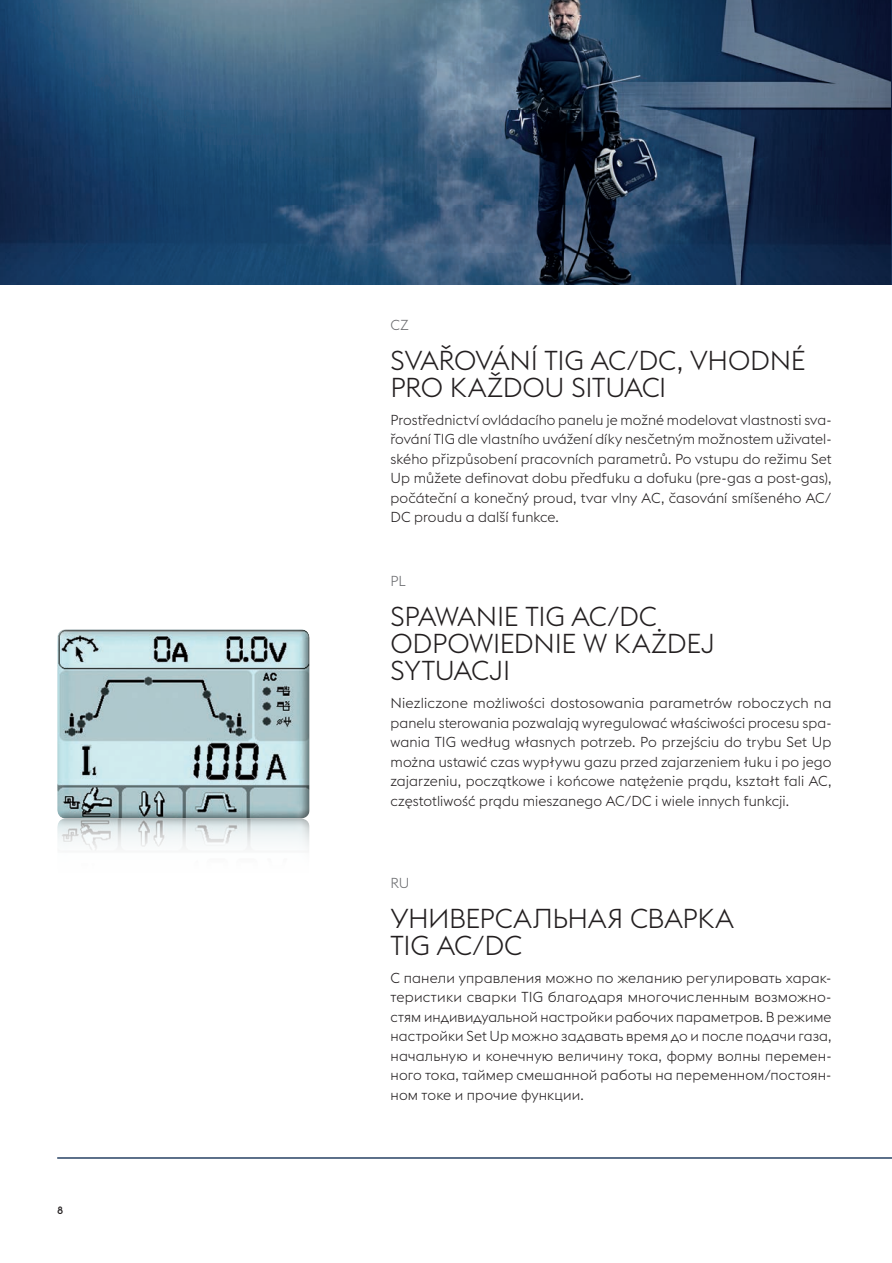
<style>
.page{position:relative;width:892px;height:1263px;background:#fff}
.page>*{position:absolute;margin:0;border:0;box-sizing:border-box;transform-origin:0 0}
.t1{font:300 27px/27px "voestalpine";letter-spacing:-.01em;color:#231f20}
.t2{font:300 14.25px/19.5px "voestalpine";letter-spacing:.01em;color:#231f20;text-align:justify}
.t3{font:300 14.25px "voestalpine";color:#6c6d70}
.t4{font:500 10.5px "voestalpine";color:#231f20}
</style>
<div class="page">
<hr style="left:57px;top:1157px;width:834px;height:1px;background:#284264">
<div style="left:56px;top:626px;width:255px;height:189px;background:#fff;opacity:.75"></div>
<div style="left:56px;top:631px;width:255px;height:187px;background:#231f20;opacity:.75"></div>
<div style="left:56px;top:818px;width:255px;height:88px;background:#231f20;opacity:.75"></div>
<img style="left:0;top:0;width:891px;height:284px">
<img style="left:891px;top:19px;width:1px;height:238px">
<svg style="left:891px;top:257px;width:1px;height:28px"></svg>
<svg style="left:890px;top:0;width:2px;height:19px"></svg>
<p class="t4" style="left:57px;top:1204px;width:8px">8</p>
<p class="t3" style="left:390px;top:317px;width:20px">CZ</p>
<h1 class="t1" style="left:390px;top:347px;width:416px">SVAŘOVÁNÍ TIG AC/DC, VHODNÉ<br>PRO KAŽDOU SITUACI</h1>
<p class="t2" style="left:390px;top:410px;width:442px">Prostřednictví ovládacího panelu je možné modelovat vlastnosti sva&shy;řování TIG dle vlastního uvážení díky nesčetným možnostem uživatel&shy;ského přizpůsobení pracovních parametrů. Po vstupu do režimu Set Up můžete definovat dobu předfuku a dofuku (pre-gas a post-gas), počáteční a konečný proud, tvar vlny AC, časování smíšeného AC/ DC proudu a další funkce.</p>
<p class="t3" style="left:390px;top:573px;width:17px">PL</p>
<h1 class="t1" style="left:390px;top:603px;width:326px">SPAWANIE TIG AC/DC<br>ODPOWIEDNIE W KAŻDEJ<br>SYTUACJI</h1>
<p class="t2" style="left:390px;top:693px;width:442px">Niezliczone możliwości dostosowania parametrów roboczych na panelu sterowania pozwalają wyregulować właściwości procesu spa&shy;wania TIG według własnych potrzeb. Po przejściu do trybu Set Up można ustawić czas wypływu gazu przed zajarzeniem łuku i po jego zajarzeniu, początkowe i końcowe natężenie prądu, kształt fali AC, częstotliwość prądu mieszanego AC/DC i wiele innych funkcji.</p>
<p class="t3" style="left:390px;top:875px;width:21px">RU</p>
<h1 class="t1" style="left:390px;top:905px;width:345px">УНИВЕРСАЛЬНАЯ СВАРКА<br>TIG AC/DC</h1>
<p class="t2" style="left:390px;top:968px;width:442px">С панели управления можно по желанию регулировать харак&shy;теристики сварки TIG благодаря многочисленным возможно&shy;стям индивидуальной настройки рабочих параметров. В режиме настройки Set Up можно задавать время до и после подачи газа, начальную и конечную величину тока, форму волны перемен&shy;ного тока, таймер смешанной работы на переменном/постоян&shy;ном токе и прочие функции.</p>
</div>
